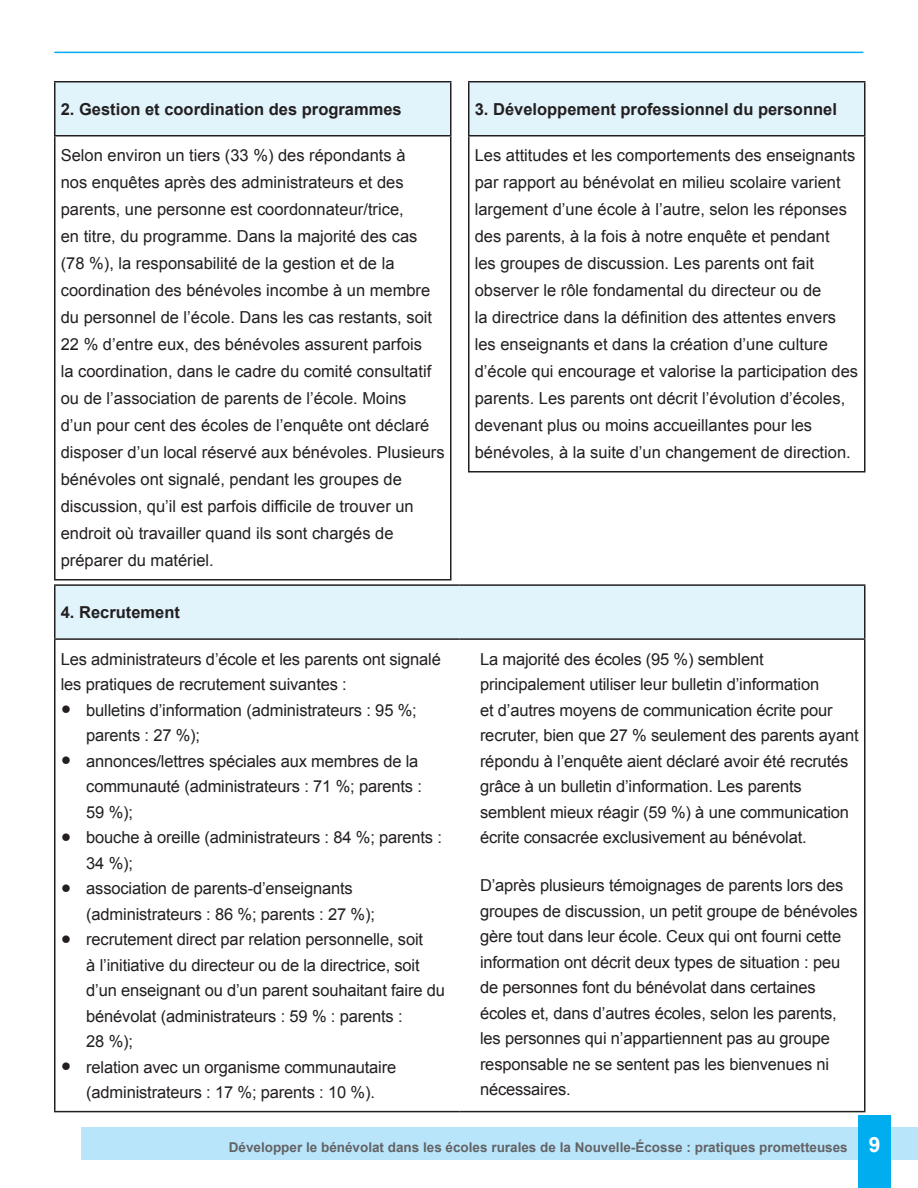
<style>
.page{position:relative;width:918px;height:1188px;background:#fff}
.page>*{position:absolute;margin:0;border:0;box-sizing:border-box;transform-origin:0 0}
.t1{font:16.5px/27px "Arial";letter-spacing:-.01em;color:#231f20}
.t2{font:700 16.5px "Arial";color:#231f20}
.t3{font:700 13.5px "Arial";color:#636366}
.s1{font-size:30px}
.s2{font-size:21px;color:#fff}
</style>
<div class="page">
<div style="left:81px;top:1128px;width:837px;height:32px;background:#b9e5fa"></div>
<div style="left:859px;top:1115px;width:32px;height:73px;background:#00aeef"></div>
<hr style="left:54px;top:52px;width:809px;height:1px;background:#00aeef">
<div style="left:469px;top:82px;width:396px;height:54px;background:#e1f4fc"></div>
<hr style="left:468px;top:81px;width:398px;height:1px;background:#231f20">
<hr style="left:468px;top:82px;width:2px;height:53px;background:#231f20">
<hr style="left:864px;top:82px;width:2px;height:53px;background:#231f20">
<hr style="left:468px;top:135px;width:398px;height:1px;background:#231f20">
<hr style="left:468px;top:136px;width:2px;height:335px;background:#231f20">
<hr style="left:864px;top:136px;width:2px;height:335px;background:#231f20">
<hr style="left:468px;top:471px;width:398px;height:2px;background:#231f20">
<div style="left:55px;top:82px;width:396px;height:54px;background:#e1f4fc"></div>
<hr style="left:54px;top:81px;width:398px;height:1px;background:#231f20">
<hr style="left:54px;top:82px;width:2px;height:53px;background:#231f20">
<hr style="left:450px;top:82px;width:2px;height:53px;background:#231f20">
<hr style="left:54px;top:135px;width:398px;height:1px;background:#231f20">
<hr style="left:54px;top:136px;width:2px;height:443px;background:#231f20">
<hr style="left:450px;top:136px;width:2px;height:443px;background:#231f20">
<hr style="left:54px;top:579px;width:398px;height:2px;background:#231f20">
<div style="left:55px;top:585px;width:810px;height:54px;background:#e1f4fc"></div>
<hr style="left:54px;top:584px;width:406px;height:2px;background:#231f20">
<hr style="left:54px;top:586px;width:2px;height:52px;background:#231f20">
<hr style="left:460px;top:584px;width:406px;height:2px;background:#231f20">
<hr style="left:864px;top:586px;width:2px;height:52px;background:#231f20">
<hr style="left:54px;top:638px;width:406px;height:2px;background:#231f20">
<hr style="left:54px;top:640px;width:2px;height:471px;background:#231f20">
<hr style="left:460px;top:638px;width:406px;height:2px;background:#231f20">
<hr style="left:864px;top:640px;width:2px;height:471px;background:#231f20">
<hr style="left:54px;top:1111px;width:406px;height:1px;background:#231f20">
<hr style="left:460px;top:1111px;width:406px;height:1px;background:#231f20">
<p class="t2" style="left:61px;top:98px;width:343px">2. Gestion et coordination des programmes</p>
<p class="t1" style="left:61px;top:142px;width:385px">Selon environ un tiers (33 %) des répondants à<br>nos enquêtes après des administrateurs et des parents, une personne est coordonnateur/trice,<br>en titre, du programme. Dans la majorité des cas (78 %), la responsabilité de la gestion et de la coordination des bénévoles incombe à un membre du personnel de l’école. Dans les cas restants, soit 22 % d’entre eux, des bénévoles assurent parfois<br>la coordination, dans le cadre du comité consultatif ou de l’association de parents de l’école. Moins<br>d’un pour cent des écoles de l’enquête ont déclaré disposer d’un local réservé aux bénévoles. Plusieurs bénévoles ont signalé, pendant les groupes de discussion, qu’il est parfois difficile de trouver un endroit où travailler quand ils sont chargés de préparer du matériel.</p>
<p class="t2" style="left:61px;top:601px;width:121px">4. Recrutement</p>
<p class="t1" style="left:61px;top:646px;width:382px;line-height:25.5px">Les administrateurs d’école et les parents ont signalé les pratiques de recrutement suivantes :</p>
<p class="t1" style="left:86px;top:697px;width:332px;line-height:25.5px;text-indent:-25px"><span class="s1">•</span> bulletins d’information (administrateurs : 95 %; parents : 27 %);</p>
<p class="t1" style="left:86px;top:748px;width:337px;line-height:25.5px;text-indent:-25px"><span class="s1">•</span> annonces/lettres spéciales aux membres de la communauté (administrateurs : 71 %; parents :<br>59 %);</p>
<p class="t1" style="left:86px;top:825px;width:357px;line-height:25.5px;text-indent:-25px"><span class="s1">•</span> bouche à oreille (administrateurs : 84 %; parents :<br>34 %);</p>
<p class="t1" style="left:86px;top:876px;width:290px;line-height:25.5px;text-indent:-25px"><span class="s1">•</span> association de parents-d’enseignants (administrateurs : 86 %; parents : 27 %);</p>
<p class="t1" style="left:86px;top:927px;width:360px;line-height:25.5px;text-indent:-25px"><span class="s1">•</span> recrutement direct par relation personnelle, soit<br>à l’initiative du directeur ou de la directrice, soit d’un enseignant ou d’un parent souhaitant faire du bénévolat (administrateurs : 59 % : parents :<br>28 %);</p>
<p class="t1" style="left:61px;top:1054px;width:337px;line-height:25.5px;text-align:center"><span class="s1">•</span> relation avec un organisme communautaire (administrateurs : 17 %; parents : 10 %).</p>
<p class="t2" style="left:475px;top:98px;width:364px">3. Développement professionnel du personnel</p>
<p class="t1" style="left:475px;top:142px;width:385px">Les attitudes et les comportements des enseignants par rapport au bénévolat en milieu scolaire varient largement d’une école à l’autre, selon les réponses des parents, à la fois à notre enquête et pendant<br>les groupes de discussion. Les parents ont fait observer le rôle fondamental du directeur ou de<br>la directrice dans la définition des attentes envers les enseignants et dans la création d’une culture d’école qui encourage et valorise la participation des parents. Les parents ont décrit l’évolution d’écoles, devenant plus ou moins accueillantes pour les bénévoles, à la suite d’un changement de direction.</p>
<p class="t1" style="left:480px;top:646px;width:380px;line-height:25.5px">La majorité des écoles (95 %) semblent principalement utiliser leur bulletin d’information<br>et d’autres moyens de communication écrite pour recruter, bien que 27 % seulement des parents ayant répondu à l’enquête aient déclaré avoir été recrutés grâce à un bulletin d’information. Les parents semblent mieux réagir (59 %) à une communication écrite consacrée exclusivement au bénévolat.</p>
<p class="t1" style="left:480px;top:873px;width:379px;line-height:25.5px">D’après plusieurs témoignages de parents lors des groupes de discussion, un petit groupe de bénévoles gère tout dans leur école. Ceux qui ont fourni cette information ont décrit deux types de situation : peu de personnes font du bénévolat dans certaines écoles et, dans d’autres écoles, selon les parents, les personnes qui n’appartiennent pas au groupe responsable ne se sentent pas les bienvenues ni nécessaires.</p>
<p class="t3" style="left:229px;top:1138px;width:653px">Développer le bénévolat dans les écoles rurales de la Nouvelle-Écosse : pratiques prometteuses <span class="s2">9</span></p>
</div>
